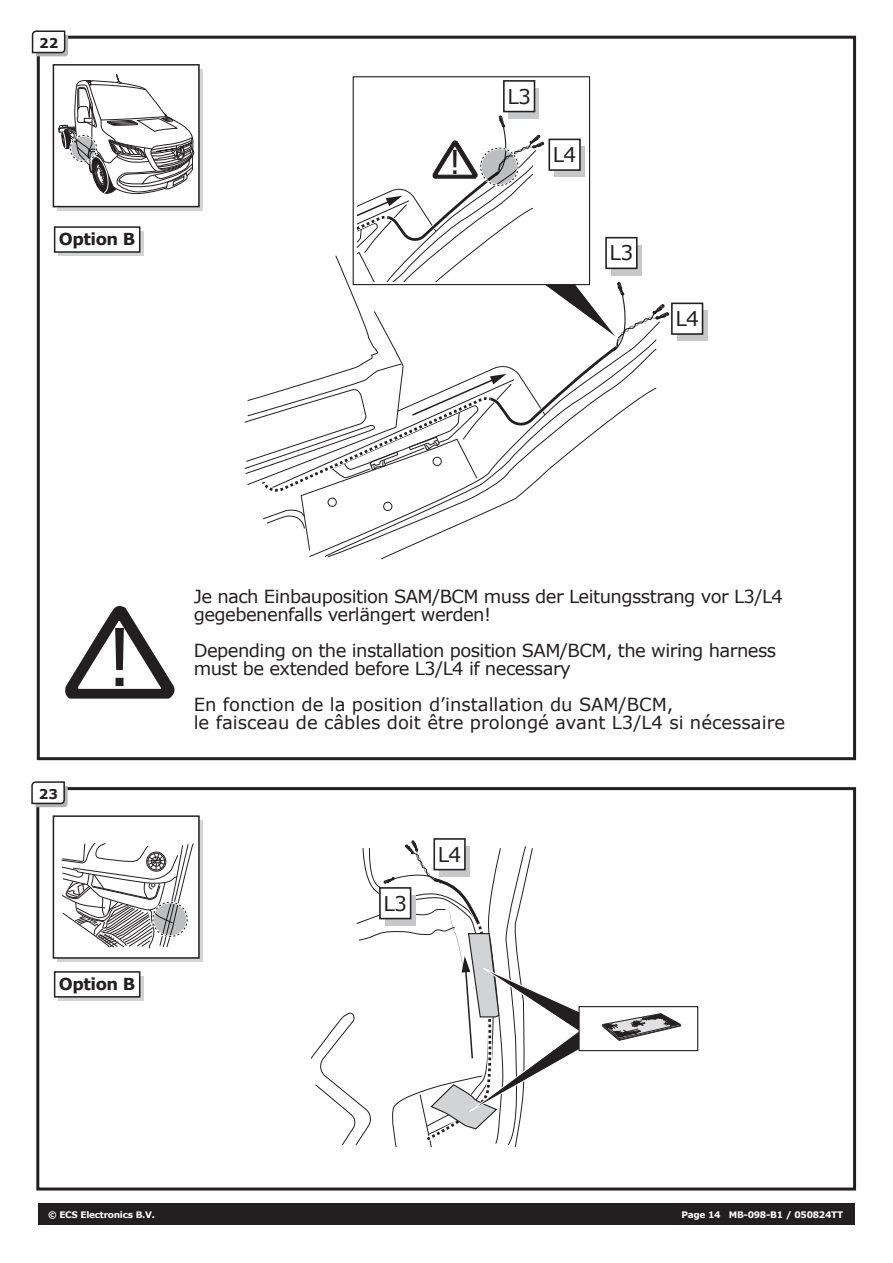
<style>
.page{position:relative;width:893px;height:1263px;background:#fff}
.page>*{position:absolute;margin:0;border:0;box-sizing:border-box;transform-origin:0 0}
.t1{font:79.95px "Verdana";color:#231f20}
.t2{font:33px "Verdana";color:#231f20}
.t3{font:20.25px "Verdana";letter-spacing:-.03em;color:#231f20}
.t4{font:18px/18px "Verdana";letter-spacing:-.03em;color:#231f20}
.t5{font:18px/18px "Verdana";color:#231f20}
.t6{font:700 16.5px "Verdana";letter-spacing:-.03em;color:#231f20}
.t7{font:700 13.5px "Verdana";color:#231f20}
.t8{font:700 9px "Verdana";letter-spacing:-.03em;color:#fff}
</style>
<div class="page">
<div style="left:38px;top:1203px;width:817px;height:21px;background:#231f20"></div>
<div style="left:36px;top:787px;width:820px;height:403px;border:3px solid #231f20"></div>
<svg style="left:31px;top:781px;width:37px;height:26px"></svg>
<div style="left:37px;top:36px;width:819px;height:724px;border:3px solid #231f20"></div>
<svg style="left:31px;top:30px;width:37px;height:26px"></svg>
<div style="left:58px;top:231px;width:85px;height:25px;background:#d1d3d4"></div>
<div style="left:54px;top:226px;width:86px;height:27px;background:#fff;border:2px solid #231f20"></div>
<div style="left:57px;top:69px;width:146px;height:142px;background:#d1d3d4"></div>
<div style="left:53px;top:64px;width:147px;height:143px;background:#fff;border:2px solid #231f20"></div>
<svg style="left:58px;top:64px;width:136px;height:163px"></svg>
<svg style="left:70px;top:135px;width:27px;height:27px"></svg>
<div style="left:69px;top:134px;width:29px;height:29px;border:2px solid #fff;border-radius:50%"></div>
<div style="left:70px;top:135px;width:27px;height:27px;border:1px dashed #231f20;border-radius:50%"></div>
<div style="left:677px;top:310px;width:30px;height:31px;background:#c7c8ca"></div>
<div style="left:671px;top:303px;width:32px;height:32px;background:#fff;border:2px solid #231f20"></div>
<svg style="left:65px;top:606px;width:110px;height:93px"></svg>
<div style="left:353px;top:76px;width:237px;height:209px;background:#fff;border:1px solid #211e1f"></div>
<svg style="left:509px;top:88px;width:30px;height:28px"></svg>
<div style="left:503px;top:80px;width:32px;height:32px;background:#fff;border:2px solid #231f20"></div>
<svg style="left:244px;top:116px;width:425px;height:435px"></svg>
<svg style="left:58px;top:976px;width:85px;height:25px"></svg>
<div style="left:54px;top:971px;width:86px;height:26px;background:#fff;border:2px solid #231f20"></div>
<div style="left:57px;top:820px;width:146px;height:142px;background:#d1d3d4"></div>
<div style="left:53px;top:815px;width:147px;height:144px;background:#fff;border:2px solid #231f20"></div>
<svg style="left:433px;top:838px;width:33px;height:3px"></svg>
<svg style="left:311px;top:841px;width:273px;height:306px"></svg>
<div style="left:578px;top:1006px;width:120px;height:45px;background:#fff;border:1px solid #211e1f"></div>
<svg style="left:602px;top:1013px;width:79px;height:28px"></svg>
<svg style="left:61px;top:842px;width:133px;height:106px"></svg>
<svg style="left:153px;top:902px;width:34px;height:34px"></svg>
<div style="left:152px;top:901px;width:36px;height:36px;border:2px solid #fff;border-radius:50%"></div>
<div style="left:153px;top:902px;width:35px;height:35px;border:1px dashed #231f20;border-radius:50%"></div>
<p class="t7" style="left:39px;top:33px;width:21px">22</p>
<p class="t6" style="left:59px;top:227px;width:78px">Option B</p>
<h2 class="t2" style="left:448px;top:139px;width:15px">!</h2>
<p class="t3" style="left:507px;top:82px;width:25px">L3</p>
<p class="t3" style="left:553px;top:141px;width:25px">L4</p>
<p class="t3" style="left:610px;top:239px;width:25px">L3</p>
<p class="t3" style="left:675px;top:305px;width:25px">L4</p>
<p class="t7" style="left:39px;top:784px;width:21px">23</p>
<h1 class="t1" style="left:104px;top:602px;width:33px">!</h1>
<p class="t6" style="left:59px;top:972px;width:78px">Option B</p>
<p class="t4" style="left:194px;top:588px;width:591px">Je nach Einbauposition SAM/BCM muss der Leitungsstrang vor L3/L4 gegebenenfalls verlängert werden!</p>
<p class="t4" style="left:194px;top:642px;width:584px">Depending on the installation position SAM/BCM, the wiring harness must be extended before L3/L4 if necessary</p>
<p class="t5" style="left:194px;top:696px;width:593px">En fonction de la position d’installation du SAM/BCM,<br>le faisceau de câbles doit être prolongé avant L3/L4 si nécessaire</p>
<p class="t3" style="left:383px;top:889px;width:25px">L3</p>
<p class="t3" style="left:438px;top:840px;width:25px">L4</p>
<p class="t8" style="left:48px;top:1208px;width:108px">© ECS Electronics B.V.</p>
<p class="t8" style="left:681px;top:1208px;width:163px">Page 14 MB-098-B1 / 050824TT</p>
</div>
